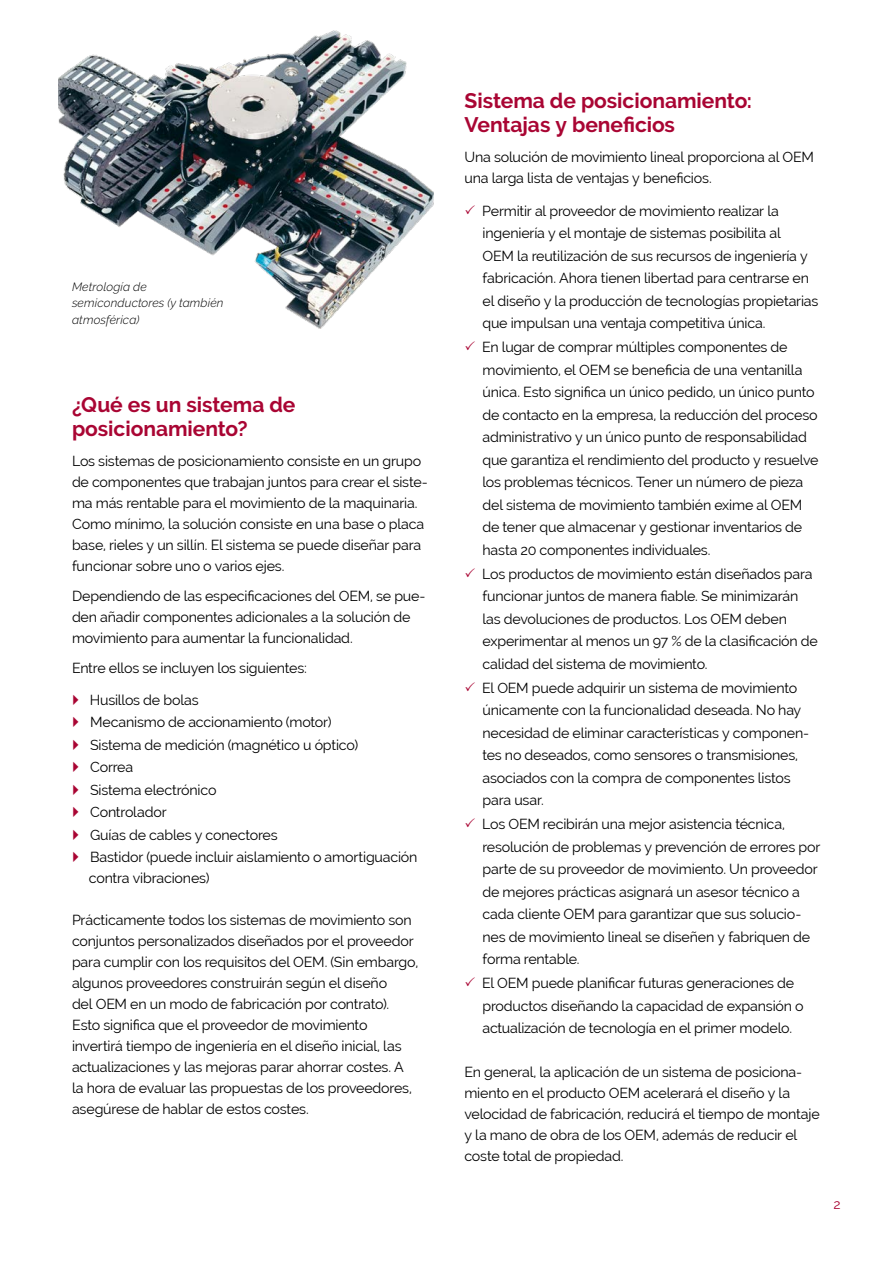
<style>
.page{position:relative;width:893px;height:1263px;background:#fff}
.page>*{position:absolute;margin:0;border:0;box-sizing:border-box;transform-origin:0 0}
.t1{font:700 21px/24px "Raleway";color:#a90533}
.t2{font:14.25px/22.5px "Raleway";letter-spacing:-.015em;color:#000}
.t3{font:13.5px "Raleway";color:#a90533}
.t4{font:italic 300 12px/16.5px "Raleway";letter-spacing:.015em;color:#000}
.s1{color:#a90533}
</style>
<div class="page">
<img style="left:58px;top:30px;width:375px;height:298px">
<p class="t4" style="left:72px;top:278px;width:153px">Metrología de semiconductores (y también atmosférica)</p>
<h1 class="t1" style="left:72px;top:393px;width:225px">¿Qué es un sistema de posicionamiento?</h1>
<p class="t2" style="left:72px;top:451px;width:357px;line-height:21px">Los sistemas de posicionamiento consiste en un grupo de componentes que trabajan juntos para crear el siste&shy;ma más rentable para el movimiento de la maquinaria.<br>Como mínimo, la solución consiste en una base o placa base, rieles y un sillín. El sistema se puede diseñar para funcionar sobre uno o varios ejes.</p>
<p class="t2" style="left:72px;top:586px;width:355px;line-height:21px">Dependiendo de las especificaciones del OEM, se pue&shy;den añadir componentes adicionales a la solución de movimiento para aumentar la funcionalidad.</p>
<p class="t2" style="left:72px;top:657px;width:236px">Entre ellos se incluyen los siguientes:</p>
<p class="t2" style="left:90px;top:688px;width:329px">►Husillos de bolas<br>Mecanismo de accionamiento (motor)<br>Sistema de medición (magnético u óptico)<br>Correa<br>Sistema electrónico<br>Controlador<br>Guías de cables y conectores<br>Bastidor (puede incluir aislamiento o amortiguación</p>
<p class="t2" style="left:89px;top:867px;width:122px">contra vibraciones)</p>
<p class="t2" style="left:72px;top:910px;width:348px;line-height:21px">Prácticamente todos los sistemas de movimiento son conjuntos personalizados diseñados por el proveedor para cumplir con los requisitos del OEM. (Sin embargo, algunos proveedores construirán según el diseño<br>del OEM en un modo de fabricación por contrato).<br>Esto significa que el proveedor de movimiento invertirá tiempo de ingeniería en el diseño inicial, las actualizaciones y las mejoras parar ahorrar costes. A la hora de evaluar las propuestas de los proveedores, asegúrese de hablar de estos costes.</p>
<h1 class="t1" style="left:464px;top:88px;width:289px">Sistema de posicionamiento:<br>Ventajas y beneficios</h1>
<p class="t2" style="left:464px;top:146px;width:351px;line-height:21px">Una solución de movimiento lineal proporciona al OEM una larga lista de ventajas y beneficios.</p>
<p class="t2" style="left:482px;top:199px;width:338px;text-indent:-18px"><span class="s1">✓</span> Permitir al proveedor de movimiento realizar la ingeniería y el montaje de sistemas posibilita al<br>OEM la reutilización de sus recursos de ingeniería y fabricación. Ahora tienen libertad para centrarse en el diseño y la producción de tecnologías propietarias que impulsan una ventaja competitiva única.</p>
<p class="t2" style="left:482px;top:336px;width:337px;text-indent:-18px"><span class="s1">✓</span> En lugar de comprar múltiples componentes de movimiento, el OEM se beneficia de una ventanilla única. Esto significa un único pedido, un único punto de contacto en la empresa, la reducción del proceso administrativo y un único punto de responsabilidad que garantiza el rendimiento del producto y resuelve los problemas técnicos. Tener un número de pieza del sistema de movimiento también exime al OEM de tener que almacenar y gestionar inventarios de hasta 20 componentes individuales.</p>
<p class="t2" style="left:482px;top:562px;width:337px;text-indent:-18px"><span class="s1">✓</span> Los productos de movimiento están diseñados para funcionar juntos de manera fiable. Se minimizarán las devoluciones de productos. Los OEM deben experimentar al menos un 97 % de la clasificación de calidad del sistema de movimiento.</p>
<p class="t2" style="left:482px;top:676px;width:328px;text-indent:-18px"><span class="s1">✓</span> El OEM puede adquirir un sistema de movimiento únicamente con la funcionalidad deseada. No hay necesidad de eliminar características y componen&shy;tes no deseados, como sensores o transmisiones, asociados con la compra de componentes listos para usar.</p>
<p class="t2" style="left:482px;top:813px;width:339px;text-indent:-18px"><span class="s1">✓</span> Los OEM recibirán una mejor asistencia técnica, resolución de problemas y prevención de errores por parte de su proveedor de movimiento. Un proveedor de mejores prácticas asignará un asesor técnico a cada cliente OEM para garantizar que sus solucio&shy;nes de movimiento lineal se diseñen y fabriquen de forma rentable.</p>
<p class="t2" style="left:482px;top:972px;width:323px;text-indent:-18px"><span class="s1">✓</span> El OEM puede planificar futuras generaciones de productos diseñando la capacidad de expansión o actualización de tecnología en el primer modelo.</p>
<p class="t2" style="left:464px;top:1061px;width:357px;line-height:21px">En general, la aplicación de un sistema de posiciona&shy;miento en el producto OEM acelerará el diseño y la velocidad de fabricación, reducirá el tiempo de montaje y la mano de obra de los OEM, además de reducir el coste total de propiedad.</p>
<p class="t3" style="left:834px;top:1196px;width:9px">2</p>
</div>
